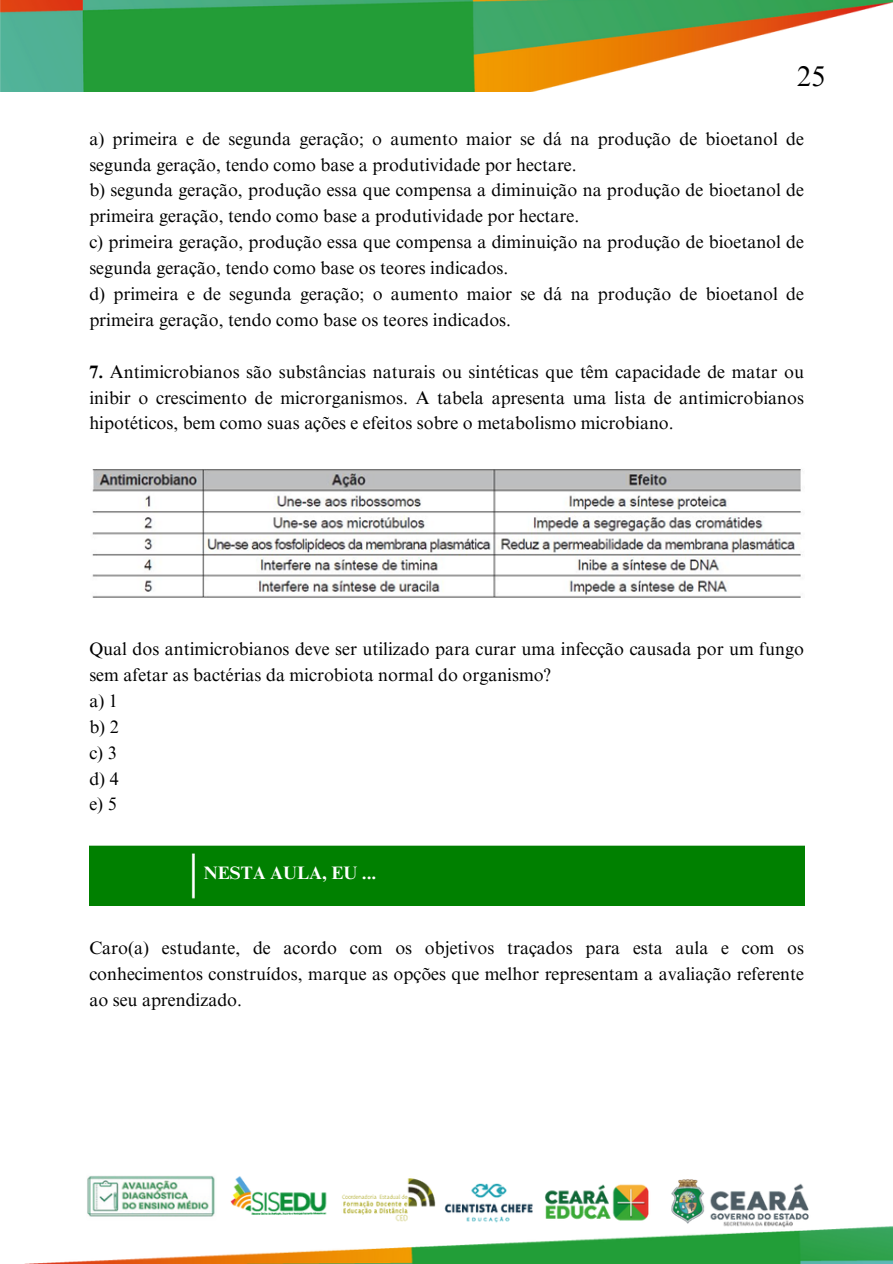
<style>
.page{position:relative;width:893px;height:1264px;background:#fff}
.page>*{position:absolute;margin:0;border:0;box-sizing:border-box;transform-origin:0 0}
.t1{font:28.5px "Times NRMT Pro";color:#000}
.t2{font:18px/25.8px "Times NRMT Pro";color:#000}
.t3{font:700 18px "Times NRMT Pro";color:#fff}
.s1{font-weight:700}
</style>
<div class="page">
<img style="left:0;top:0;width:892px;height:91px">
<img style="left:43px;top:1175px;width:849px;height:88px">
<img style="left:92px;top:469px;width:709px;height:129px">
<div style="left:89px;top:846px;width:715px;height:59px;background:#008000"></div>
<p class="t1" style="left:796px;top:66px;width:30px">25</p>
<p class="t2" style="left:89px;top:128px;width:716px">a) primeira e de segunda geração; o aumento maior se dá na produção de bioetanol de segunda geração, tendo como base a produtividade por hectare.</p>
<p class="t2" style="left:89px;top:180px;width:716px">b) segunda geração, produção essa que compensa a diminuição na produção de bioetanol de primeira geração, tendo como base a produtividade por hectare.</p>
<p class="t2" style="left:89px;top:231px;width:716px">c) primeira geração, produção essa que compensa a diminuição na produção de bioetanol de segunda geração, tendo como base os teores indicados.</p>
<p class="t2" style="left:89px;top:283px;width:716px">d) primeira e de segunda geração; o aumento maior se dá na produção de bioetanol de primeira geração, tendo como base os teores indicados.</p>
<p class="t2" style="left:89px;top:361px;width:716px;text-align:justify"><span class="s1">7.</span> Antimicrobianos são substâncias naturais ou sintéticas que têm capacidade de matar ou inibir o crescimento de microrganismos. A tabela apresenta uma lista de antimicrobianos hipotéticos, bem como suas ações e efeitos sobre o metabolismo microbiano.</p>
<p class="t2" style="left:89px;top:638px;width:716px">Qual dos antimicrobianos deve ser utilizado para curar uma infecção causada por um fungo sem afetar as bactérias da microbiota normal do organismo?</p>
<p class="t2" style="left:89px;top:690px;width:30px">a) 1</p>
<p class="t2" style="left:89px;top:716px;width:31px">b) 2</p>
<p class="t2" style="left:89px;top:741px;width:29px">c) 3</p>
<p class="t2" style="left:89px;top:767px;width:31px">d) 4</p>
<p class="t2" style="left:89px;top:793px;width:29px">e) 5</p>
<p class="t3" style="left:204px;top:866px;width:174px">NESTA AULA, EU ...</p>
<p class="t2" style="left:89px;top:937px;width:716px;text-align:justify">Caro(a) estudante, de acordo com os objetivos traçados para esta aula e com os conhecimentos construídos, marque as opções que melhor representam a avaliação referente ao seu aprendizado.</p>
</div>
